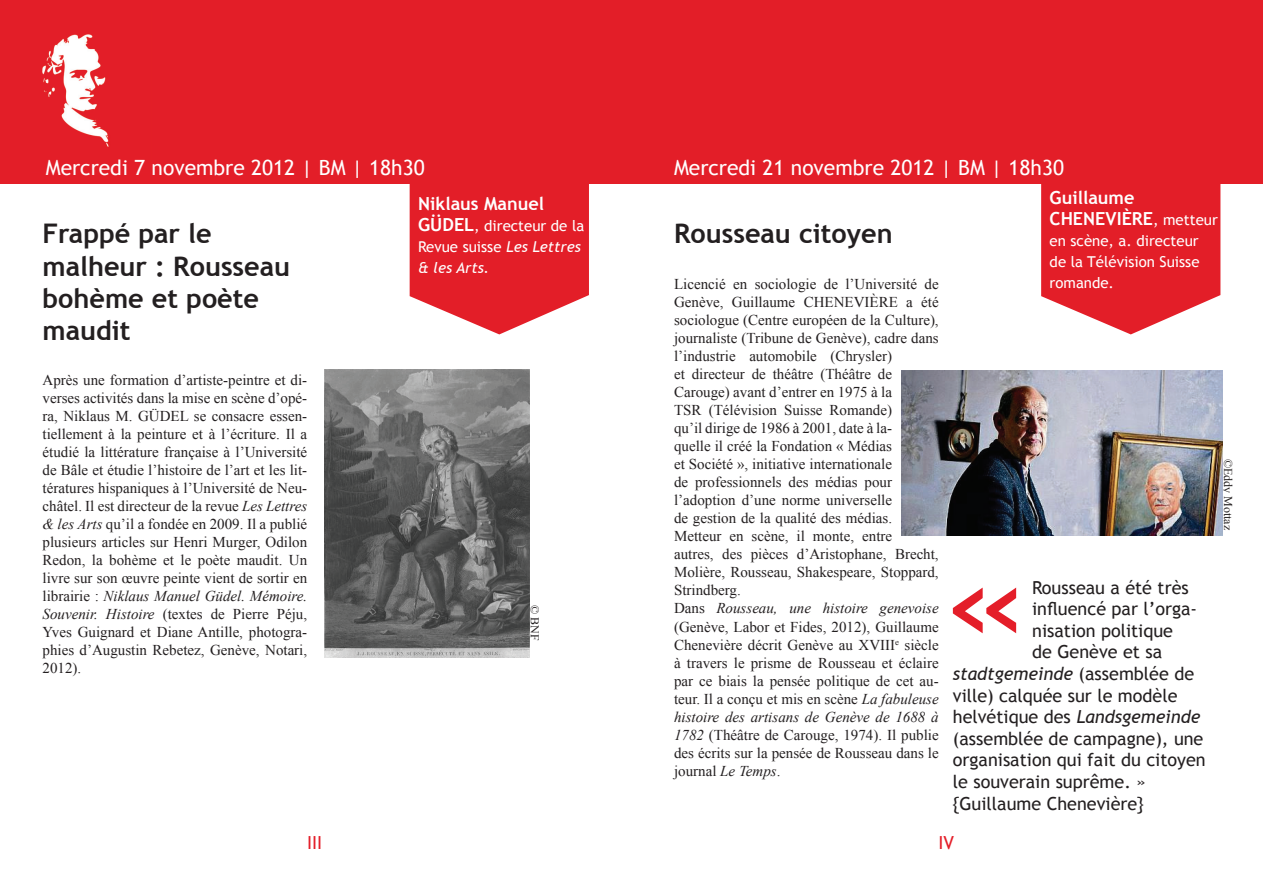
<style>
.page{position:relative;width:1263px;height:893px;background:#fff}
.page>*{position:absolute;margin:0;border:0;box-sizing:border-box;transform-origin:0 0}
.t1{font:171.9px "Trebuchet MS";color:#e41e29}
.t2{font:700 27px/32.4px "Trebuchet MS";color:#231f20}
.t3{font:21px "Trebuchet MS";color:#fff}
.t4{font:18px "Trebuchet MS";color:#231f20}
.t5{font:700 18px/21px "Trebuchet MS";color:#fff}
.t6{font:italic 18px "Trebuchet MS";color:#231f20}
.t7{font:18px "Trebuchet MS";color:#e41e29}
.t8{font:15px/18px "Times New Roman";color:#231f20}
.t9{font:15px/21px "Trebuchet MS";color:#fff}
.t10{font:12px "Times New Roman";color:#231f20}
.s1{font-weight:700;font-size:18px}
.s2{font-style:italic}
.s3{font-weight:400;font-size:15px}
.s4{font-style:normal}
</style>
<div class="page">
<div style="left:0;top:0;width:1263px;height:184px;background:#e31e28"></div>
<img style="left:42px;top:34px;width:67px;height:113px">
<svg style="left:1041px;top:184px;width:179px;height:150px;background:#e63a43"></svg>
<svg style="left:410px;top:184px;width:179px;height:150px;background:#e63a43"></svg>
<img style="left:901px;top:370px;width:321px;height:165px">
<img style="left:324px;top:370px;width:205px;height:288px">
<h3 class="t3" style="left:46px;top:155px;width:380px">Mercredi 7 novembre 2012 | BM | 18h30</h3>
<h3 class="t3" style="left:674px;top:155px;width:391px">Mercredi 21 novembre 2012 | BM | 18h30</h3>
<p class="t5" style="left:418px;top:193px;width:127px">Niklaus Manuel</p>
<p class="t9" style="left:418px;top:215px;width:168px"><span class="s1">Güdel</span>, directeur de la<br>Revue suisse <span class="s2">Les Lettres &amp; les Arts.</span></p>
<p class="t5" style="left:1050px;top:187px;width:170px">Guillaume<br>Chenevière<span class="s3">, metteur</span></p>
<p class="t9" style="left:1050px;top:231px;width:151px;text-align:justify">en scène, a. directeur de la Télévision Suisse romande.</p>
<h2 class="t2" style="left:43px;top:217px;width:249px">Frappé par le malheur : Rousseau bohème et poète maudit</h2>
<p class="t8" style="left:43px;top:371px;width:266px;text-align:justify">Après une formation d’artiste-peintre et di&shy;verses activités dans la mise en scène d’opé&shy;ra, Niklaus M. Güdel se consacre essen&shy;tiellement à la peinture et à l’écriture. Il a étudié la littérature française à l’Université de Bâle et étudie l’histoire de l’art et les lit&shy;tératures hispaniques à l’Université de Neu&shy;châtel. Il est directeur de la revue <span class="s2">Les Lettres &amp; les Arts</span> qu’il a fondée en 2009. Il a publié plusieurs articles sur Henri Murger, Odilon Redon, la bohème et le poète maudit. Un livre sur son œuvre peinte vient de sortir en librairie : <span class="s2">Niklaus Manuel Güdel. Mémoire.<br>Souvenir. Histoire</span> (textes de Pierre Péju, Yves Guignard et Diane Antille, photogra&shy;phies d’Augustin Rebetez, Genève, Notari, 2012).</p>
<h2 class="t2" style="left:674px;top:217px;width:220px">Rousseau citoyen</h2>
<p class="t8" style="left:674px;top:275px;width:266px">Licencié en sociologie de l’Université de<br>Genève, Guillaume Chenevi</p>
<p class="t8" style="left:674px;top:293px;width:266px;text-indent:195px">ère a été sociologue (Centre européen de la Culture), journaliste (Tribune de Genève), cadre dans l’industrie automobile (Chrysler)<br>et directeur de théâtre (Théâtre de Carouge) avant d’entrer en 1975 à la<br>TSR (Télévision Suisse Romande)<br>qu’il dirige de 1986 à 2001, date à la-<br>quelle il créé la Fondation « Médias<br>et Société », initiative internationale<br>de professionnels des médias pour l’adoption d’une norme universelle<br>de gestion de la qualité des médias.<br>Metteur en scène, il monte, entre<br>autres, des pièces d’Aristophane, Brecht, Molière, Rousseau, Shakespeare, Stoppard, Strindberg.<br>Dans <span class="s2">Rousseau, une histoire genevoise </span>(Genève, Labor et Fides, 2012), Guillaume Chenevière décrit Genève au XVIII<sup>e</sup> siècle à travers le prisme de Rousseau et éclaire par ce biais la pensée politique de cet au&shy;teur. Il a conçu et mis en scène <span class="s2">La fabuleuse histoire des artisans de Genève de 1688 à 1782</span> (Théâtre de Carouge, 1974). Il publie des écrits sur la pensée de Rousseau dans le journal <span class="s2">Le Temps</span>.</p>
<p class="t10" style="left:1236px;top:458px;width:73px;rotate:90deg">©Eddy Mottaz</p>
<p class="t4" style="left:1032px;top:576px;width:158px">Rousseau a été très</p>
<p class="t4" style="left:1032px;top:598px;width:166px">influencé par l’orga-</p>
<p class="t4" style="left:1032px;top:620px;width:142px">nisation politique</p>
<p class="t4" style="left:1032px;top:641px;width:132px">de Genève et sa</p>
<p class="t6" style="left:953px;top:663px;width:243px">stadtgemeinde <span class="s4">(assemblée de</span></p>
<p class="t4" style="left:953px;top:684px;width:226px">ville) calquée sur le modèle</p>
<p class="t4" style="left:953px;top:706px;width:249px">helvétique des <span class="s2">Landsgemeinde</span></p>
<p class="t4" style="left:953px;top:728px;width:252px">(assemblée de campagne), une</p>
<p class="t4" style="left:953px;top:749px;width:254px">organisation qui fait du citoyen</p>
<p class="t4" style="left:953px;top:771px;width:194px">le souverain suprême. »</p>
<p class="t4" style="left:953px;top:792px;width:193px">{Guillaume Chenevière}</p>
<h1 class="t1" style="left:942px;top:496px;width:92px">«</h1>
<p class="t10" style="left:543px;top:605px;width:37px;rotate:90deg">© BNF</p>
<p class="t7" style="left:307px;top:832px;width:17px">III</p>
<p class="t7" style="left:938px;top:832px;width:17px">IV</p>
</div>
